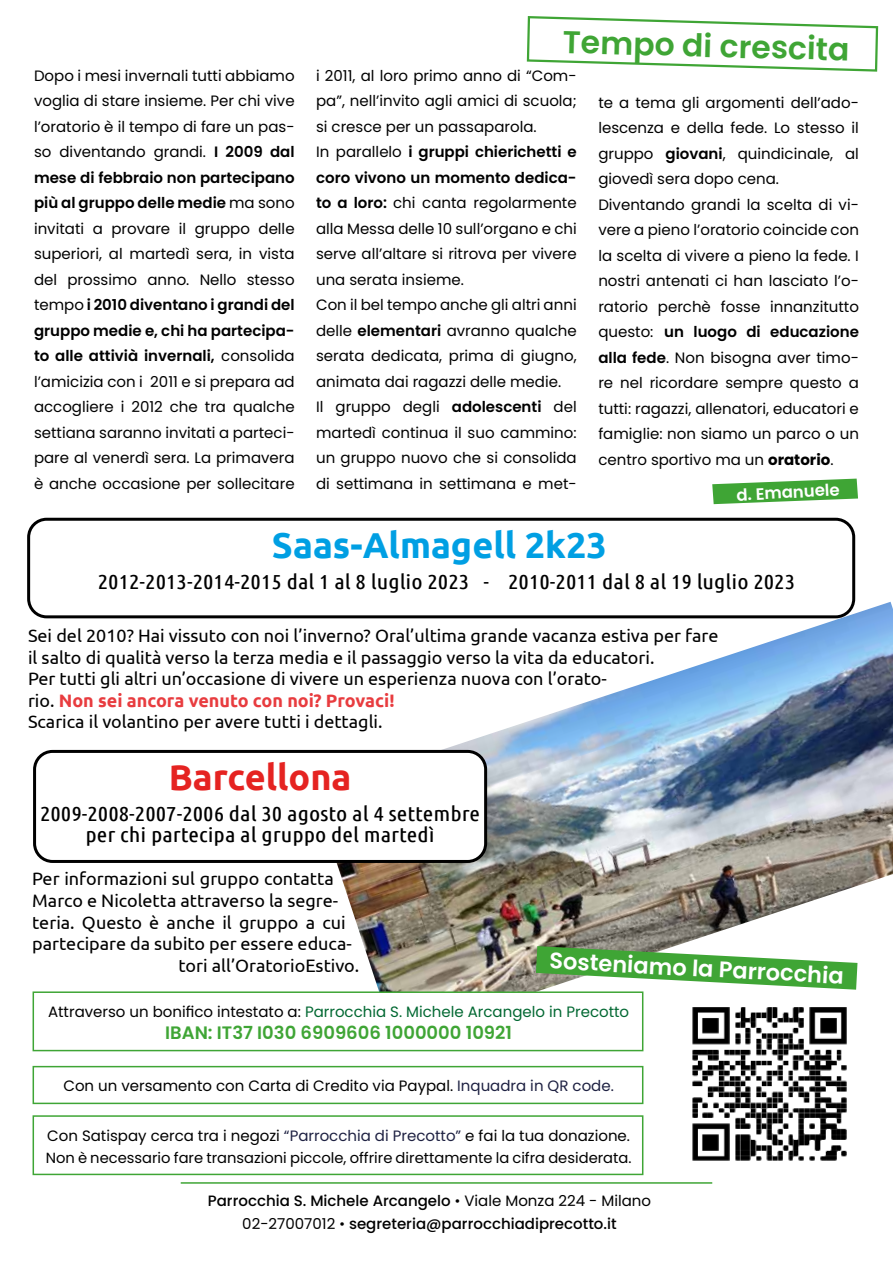
<style>
.page{position:relative;width:893px;height:1263px;background:#fff}
.page>*{position:absolute;margin:0;border:0;box-sizing:border-box;transform-origin:0 0}
.t1{font:700 36px "Ubuntu";color:#009fe3}
.t2{font:700 36px "Ubuntu";color:#e52321}
.t3{font:600 31.5px "Poppins";color:#3fa535}
.t4{font:600 22.5px "Poppins";color:#fff}
.t5{font:20.25px/21px "Ubuntu Condensed";color:#000;text-align:center;scale:1.2 1}
.t6{font:18px/21.6px "Ubuntu";color:#000}
.t7{font:600 18px "Poppins";color:#3fa535}
.t8{font:600 16.5px "Poppins";color:#fff}
.t9{font:15px/25.5px "Poppins";color:#000}
.t10{font:500 15px/22.5px "Poppins";color:#000;text-align:center}
.t11{font:15px "Poppins";color:#026832}
.t12{font:14.7px "Poppins";color:#000}
.s1{font-weight:600}
.s2{font-weight:700}
.s3{font-weight:700;color:#e83c3f}
.s4{color:#000}
.s5{color:#1e2142}
.s6{font-weight:300}
.s7{font-weight:400}
</style>
<div class="page">
<hr style="left:181px;top:1182px;width:531px;height:2px;background:#3fa535">
<svg style="left:526px;top:16px;width:353px;height:56px"></svg>
<svg style="left:712px;top:479px;width:146px;height:25px"></svg>
<img style="left:313px;top:602px;width:580px;height:436px">
<div style="left:27px;top:518px;width:828px;height:100px;border:3px solid #000;border-radius:18px"></div>
<svg style="left:536px;top:946px;width:321px;height:44px"></svg>
<div style="left:33px;top:991px;width:610px;height:60px;background:#fff;border:2px solid #3fa535"></div>
<div style="left:33px;top:1115px;width:610px;height:60px;background:#fff;border:2px solid #3fa535"></div>
<div style="left:33px;top:1066px;width:610px;height:38px;background:#fff;border:2px solid #3fa535"></div>
<img style="left:679px;top:995px;width:178px;height:166px">
<div style="left:35px;top:751px;width:451px;height:110px;background:#fff;border-radius:18px"></div>
<div style="left:33px;top:750px;width:454px;height:113px;border:3px solid #000;border-radius:18px"></div>
<h2 class="t3" style="left:563px;top:25px;width:288px;rotate:1deg">Tempo di crescita</h2>
<p class="t9" style="left:34px;top:63px;width:262px;text-align:justify">Dopo i mesi invernali tutti abbiamo voglia di stare insieme. Per chi vive l’oratorio è il tempo di fare un pas&shy;so diventando grandi. <span class="s1">I 2009 dal mese di febbraio non partecipano più al gruppo delle medie</span> ma sono invitati a provare il gruppo delle superiori, al martedì sera, in vista del prossimo anno. Nello stesso tempo <span class="s1">i 2010 diventano i grandi del gruppo medie e, chi ha partecipa&shy;to alle attivià invernali,</span> consolida l’amicizia con i 2011 e si prepara ad accogliere i 2012 che tra qualche settiana saranno invitati a parteci&shy;pare al venerdì sera. La primavera è anche occasione per sollecitare</p>
<p class="t9" style="left:316px;top:63px;width:262px">i 2011, al loro primo anno di “Com&shy;pa”, nell’invito agli amici di scuola; si cresce per un passaparola.<br>In parallelo <span class="s1">i gruppi chierichetti e coro vivono un momento dedica&shy;to a loro:</span> chi canta regolarmente alla Messa delle 10 sull’organo e chi serve all’altare si ritrova per vivere una serata insieme.<br>Con il bel tempo anche gli altri anni delle <span class="s1">elementari</span> avranno qualche serata dedicata, prima di giugno, animata dai ragazzi delle medie.<br>Il gruppo degli <span class="s1">adolescenti</span> del martedì continua il suo cammino: un gruppo nuovo che si consolida di settimana in settimana e met-</p>
<p class="t9" style="left:598px;top:90px;width:262px">te a tema gli argomenti dell’ado&shy;lescenza e della fede. Lo stesso il gruppo <span class="s1">giovani</span>, quindicinale, al giovedì sera dopo cena.<br>Diventando grandi la scelta di vi&shy;vere a pieno l’oratorio coincide con la scelta di vivere a pieno la fede. I nostri antenati ci han lasciato l’o&shy;ratorio perchè fosse innanzitutto questo: <span class="s1">un luogo di educazione alla fede</span>. Non bisogna aver timo&shy;re nel ricordare sempre questo a tutti: ragazzi, allenatori, educatori e famiglie: non siamo un parco o un centro sportivo ma un <span class="s2">oratorio</span>.</p>
<p class="t8" style="left:736px;top:485px;width:105px;rotate:-3deg">d. Emanuele</p>
<h1 class="t1" style="left:272px;top:523px;width:337px">Saas-Almagell 2k23</h1>
<h3 class="t5" style="left:98px;top:571px;width:583px">2012-2013-2014-2015 dal 1 al 8 luglio 2023 - 2010-2011 dal 8 al 19 luglio 2023</h3>
<p class="t6" style="left:28px;top:624px;width:692px">Sei del 2010? Hai vissuto con noi l’inverno? Oral’ultima grande vacanza estiva per fare il salto di qualità verso la terza media e il passaggio verso la vita da educatori.<br>Per tutti gli altri un’occasione di vivere un esperienza nuova con l’orato-<br>rio. <span class="s3">Non sei ancora venuto con noi? Provaci!<br></span>Scarica il volantino per avere tutti i dettagli.</p>
<h1 class="t2" style="left:169px;top:755px;width:184px">Barcellona</h1>
<h3 class="t5" style="left:40px;top:803px;width:368px">2009-2008-2007-2006 dal 30 agosto al 4 settembre per chi partecipa al gruppo del martedì</h3>
<p class="t6" style="left:32px;top:867px;width:303px">Per informazioni sul gruppo contatta</p>
<p class="t6" style="left:32px;top:889px;width:308px">Marco e Nicoletta attraverso la segre-</p>
<p class="t6" style="left:32px;top:911px;width:315px">teria. Questo è anche il gruppo a cui</p>
<p class="t6" style="left:32px;top:932px;width:321px">partecipare da subito per essere educa-</p>
<p class="t6" style="left:179px;top:954px;width:182px">tori all’OratorioEstivo.</p>
<h3 class="t4" style="left:550px;top:947px;width:296px;rotate:3deg">Sosteniamo la Parrocchia</h3>
<p class="t11" style="left:48px;top:1003px;width:583px"><span class="s4">Attraverso un bonifico intestato a:</span> Parrocchia S. Michele Arcangelo in Precotto</p>
<p class="t7" style="left:165px;top:1022px;width:348px">IBAN: IT37 I030 6909606 1000000 10921</p>
<p class="t9" style="left:63px;top:1073px;width:552px">Con un versamento con Carta di Credito via Paypal. <span class="s5">Inquadra in QR code.</span></p>
<p class="t9" style="left:47px;top:1123px;width:584px">Con Satispay cerca tra i negozi <span class="s5">“Parrocchia di Precotto”</span> e fai la tua donazione.</p>
<p class="t12" style="left:46px;top:1149px;width:587px">Non è necessario fare transazioni piccole, offrire direttamente la cifra desiderata.</p>
<p class="t10" style="left:208px;top:1190px;width:445px">Parrocchia S. Michele Arcangelo <span class="s6">•</span> <span class="s7">Viale Monza 224 - Milano<br>02-27007012</span> <span class="s6">•</span> segreteria@parrocchiadiprecotto.it</p>
</div>
